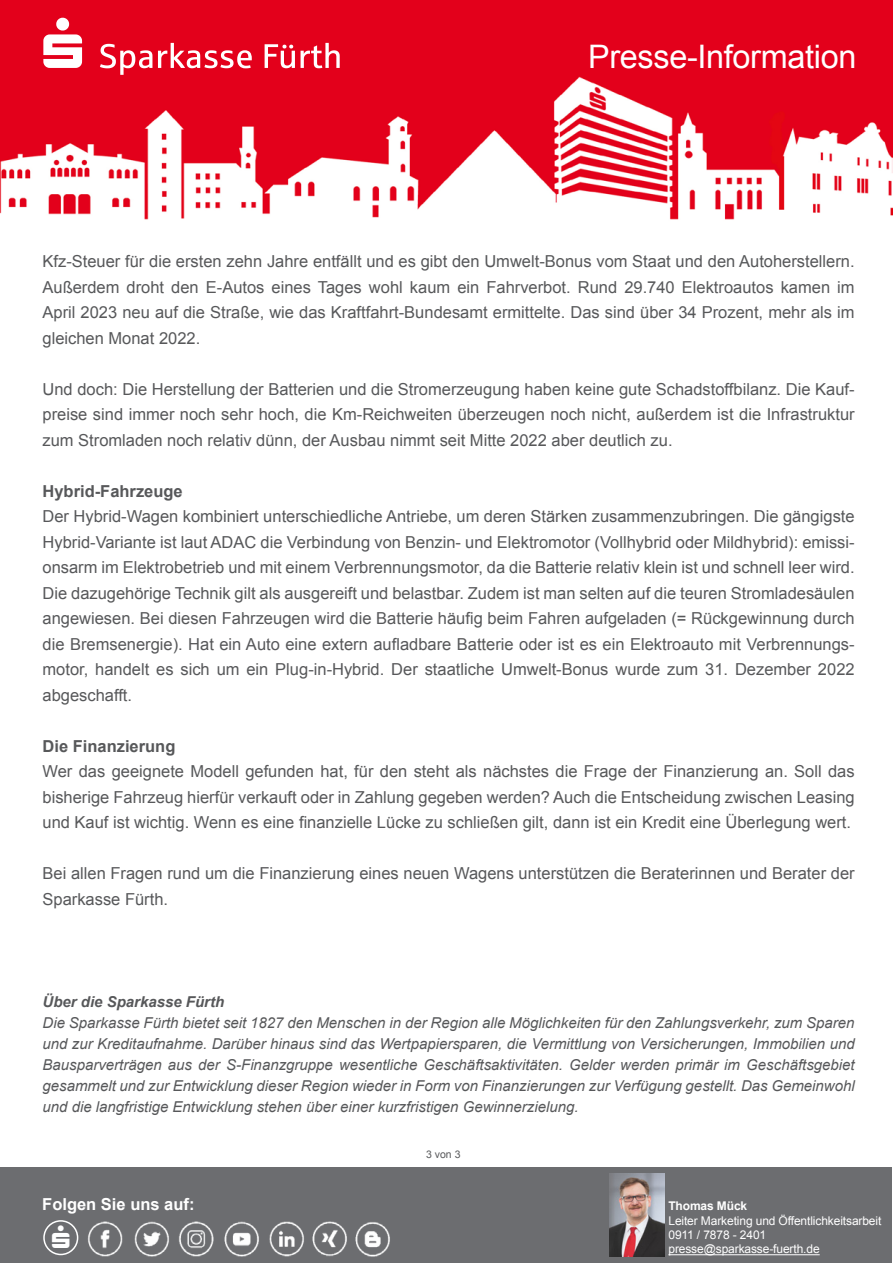
<style>
.page{position:relative;width:893px;height:1263px;background:#fff}
.page>*{position:absolute;margin:0;border:0;box-sizing:border-box;transform-origin:0 0}
.t1{font:32.4px "Arial";letter-spacing:-.01em;color:#fff}
.t2{font:16.5px/25.5px "Arial";color:#57585a;text-align:justify}
.t3{font:700 16.5px "Arial";color:#57585a}
.t4{font:700 16.5px "Arial";color:#fff}
.t5{font:italic 15px/21px "Arial";color:#57585a;text-align:justify}
.t6{font:italic 700 15px "Arial";color:#57585a}
.t7{font:12px/14.4px "Arial";letter-spacing:-.01em;color:#fff}
.t8{font:700 12px "Arial";letter-spacing:-.01em;color:#fff}
.t9{font:10.5px "Arial";color:#57585a}
</style>
<div class="page">
<img style="left:0;top:0;width:893px;height:220px">
<div style="left:0;top:1167px;width:892px;height:96px;background:#6c6d70"></div>
<img style="left:609px;top:1174px;width:55px;height:82px">
<hr style="left:668px;top:1254px;width:152px;height:1px;background:#fff">
<img style="left:87px;top:1221px;width:36px;height:36px">
<img style="left:134px;top:1221px;width:35px;height:36px">
<img style="left:179px;top:1221px;width:35px;height:36px">
<img style="left:224px;top:1221px;width:35px;height:36px">
<img style="left:269px;top:1221px;width:121px;height:36px">
<div style="left:43px;top:1220px;width:35px;height:35px;border:2px solid #fff;border-radius:50%"></div>
<svg style="left:43px;top:18px;width:297px;height:57px;background:#e72d43"></svg>
<h1 class="t1" style="left:588px;top:36px;width:270px">Presse-Information</h1>
<p class="t2" style="left:43px;top:249px;width:814px">Kfz-Steuer für die ersten zehn Jahre entfällt und es gibt den Umwelt-Bonus vom Staat und den Autoherstellern.<br>Außerdem droht den E-Autos eines Tages wohl kaum ein Fahrverbot. Rund 29.740 Elektroautos kamen im April 2023 neu auf die Straße, wie das Kraftfahrt-Bundesamt ermittelte. Das sind über 34 Prozent, mehr als im gleichen Monat 2022.</p>
<p class="t2" style="left:43px;top:376px;width:814px">Und doch: Die Herstellung der Batterien und die Stromerzeugung haben keine gute Schadstoffbilanz. Die Kauf&shy;preise sind immer noch sehr hoch, die Km-Reichweiten überzeugen noch nicht, außerdem ist die Infrastruktur zum Stromladen noch relativ dünn, der Ausbau nimmt seit Mitte 2022 aber deutlich zu.</p>
<p class="t3" style="left:43px;top:480px;width:142px">Hybrid-Fahrzeuge</p>
<p class="t2" style="left:43px;top:504px;width:814px">Der Hybrid-Wagen kombiniert unterschiedliche Antriebe, um deren Stärken zusammenzubringen. Die gängigste Hybrid-Variante ist laut ADAC die Verbindung von Benzin- und Elektromotor (Vollhybrid oder Mildhybrid): emissi&shy;onsarm im Elektrobetrieb und mit einem Verbrennungsmotor, da die Batterie relativ klein ist und schnell leer wird.<br>Die dazugehörige Technik gilt als ausgereift und belastbar. Zudem ist man selten auf die teuren Stromladesäulen angewiesen. Bei diesen Fahrzeugen wird die Batterie häufig beim Fahren aufgeladen (= Rückgewinnung durch die Bremsenergie). Hat ein Auto eine extern aufladbare Batterie oder ist es ein Elektroauto mit Verbrennungs&shy;motor, handelt es sich um ein Plug-in-Hybrid. Der staatliche Umwelt-Bonus wurde zum 31. Dezember 2022 abgeschafft.</p>
<p class="t3" style="left:43px;top:735px;width:134px">Die Finanzierung</p>
<p class="t2" style="left:43px;top:759px;width:814px">Wer das geeignete Modell gefunden hat, für den steht als nächstes die Frage der Finanzierung an. Soll das bisherige Fahrzeug hierfür verkauft oder in Zahlung gegeben werden? Auch die Entscheidung zwischen Leasing und Kauf ist wichtig. Wenn es eine finanzielle Lücke zu schließen gilt, dann ist ein Kredit eine Überlegung wert.</p>
<p class="t2" style="left:43px;top:861px;width:814px">Bei allen Fragen rund um die Finanzierung eines neuen Wagens unterstützen die Beraterinnen und Berater der<br>Sparkasse Fürth.</p>
<p class="t6" style="left:43px;top:991px;width:183px">Über die Sparkasse Fürth</p>
<p class="t5" style="left:43px;top:1012px;width:814px">Die Sparkasse Fürth bietet seit 1827 den Menschen in der Region alle Möglichkeiten für den Zahlungsverkehr, zum Sparen und zur Kreditaufnahme. Darüber hinaus sind das Wertpapiersparen, die Vermittlung von Versicherungen, Immobilien und Bausparverträgen aus der S-Finanzgruppe wesentliche Geschäftsaktivitäten. Gelder werden primär im Geschäftsgebiet gesammelt und zur Entwicklung dieser Region wieder in Form von Finanzierungen zur Verfügung gestellt. Das Gemeinwohl und die langfristige Entwicklung stehen über einer kurzfristigen Gewinnerzielung.</p>
<p class="t9" style="left:426px;top:1147px;width:36px">3 von 3</p>
<p class="t4" style="left:42px;top:1193px;width:154px">Folgen Sie uns auf:</p>
<p class="t8" style="left:668px;top:1198px;width:80px">Thomas Mück</p>
<p class="t7" style="left:668px;top:1213px;width:214px">Leiter Marketing und Öffentlichkeitsarbeit<br>0911 / 7878 - 2401 presse@sparkasse-fuerth.de</p>
</div>
